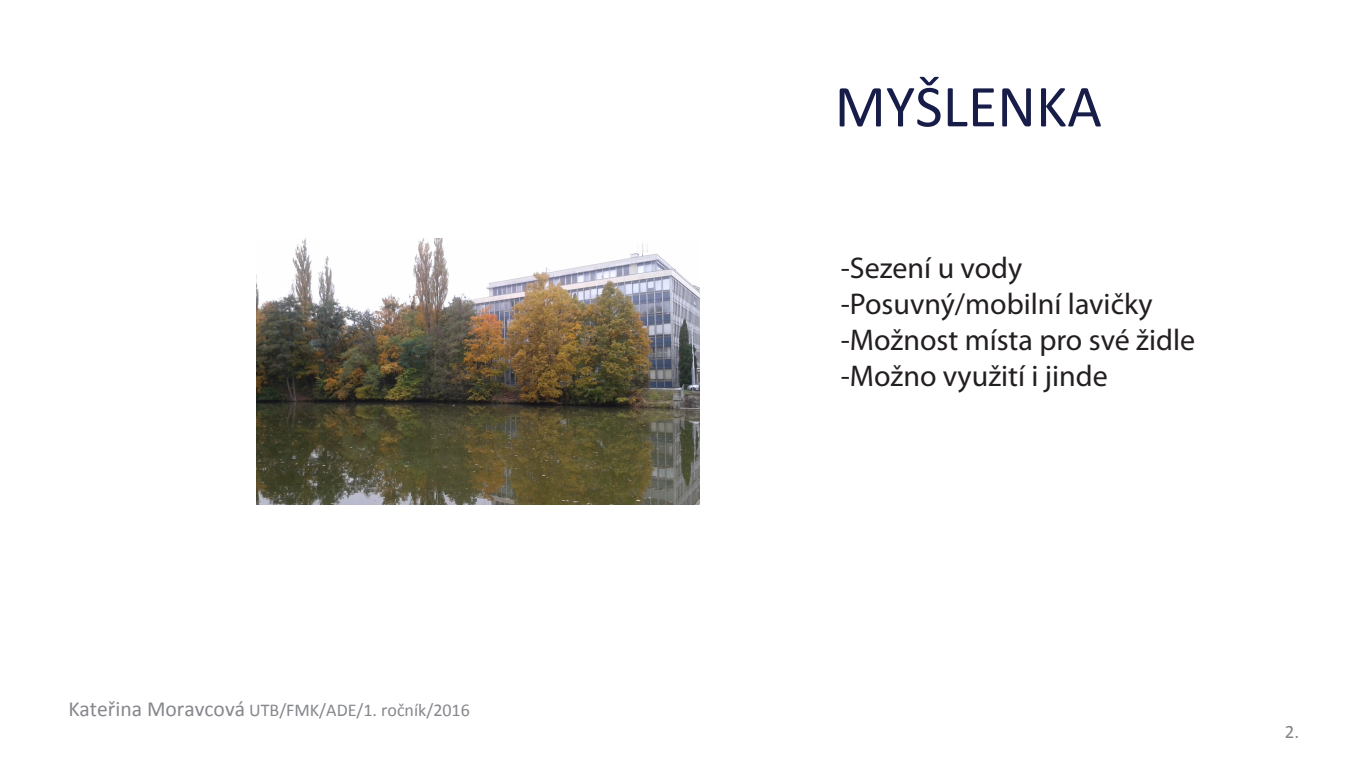
<style>
.page{position:relative;width:1361px;height:766px;background:#fff}
.page>*{position:absolute;margin:0;border:0;box-sizing:border-box;transform-origin:0 0}
.t1{font:60px "Calibri";color:#171c48}
.t2{font:30px/36px "Myriad Pro";color:#231f20}
.t3{font:18.99px "Calibri";color:#84858a}
.t4{font:18px "Calibri";color:#85878c}
.s1{font-size:21.6px}
</style>
<div class="page">
<img style="left:257px;top:238px;width:442px;height:266px">
<p class="t4" style="left:68px;top:698px;width:403px"><span class="s1">Kateřina Moravcová</span> UTB/FMK/ADE/1. ročník/2016</p>
<h1 class="t1" style="left:834px;top:68px;width:269px">MYŠLENKA</h1>
<p class="t2" style="left:841px;top:249px;width:356px">-Sezení u vody -Posuvný/mobilní lavičky -Možnost místa pro své židle -Možno využití i jinde</p>
<p class="t3" style="left:1285px;top:719px;width:16px">2.</p>
</div>
